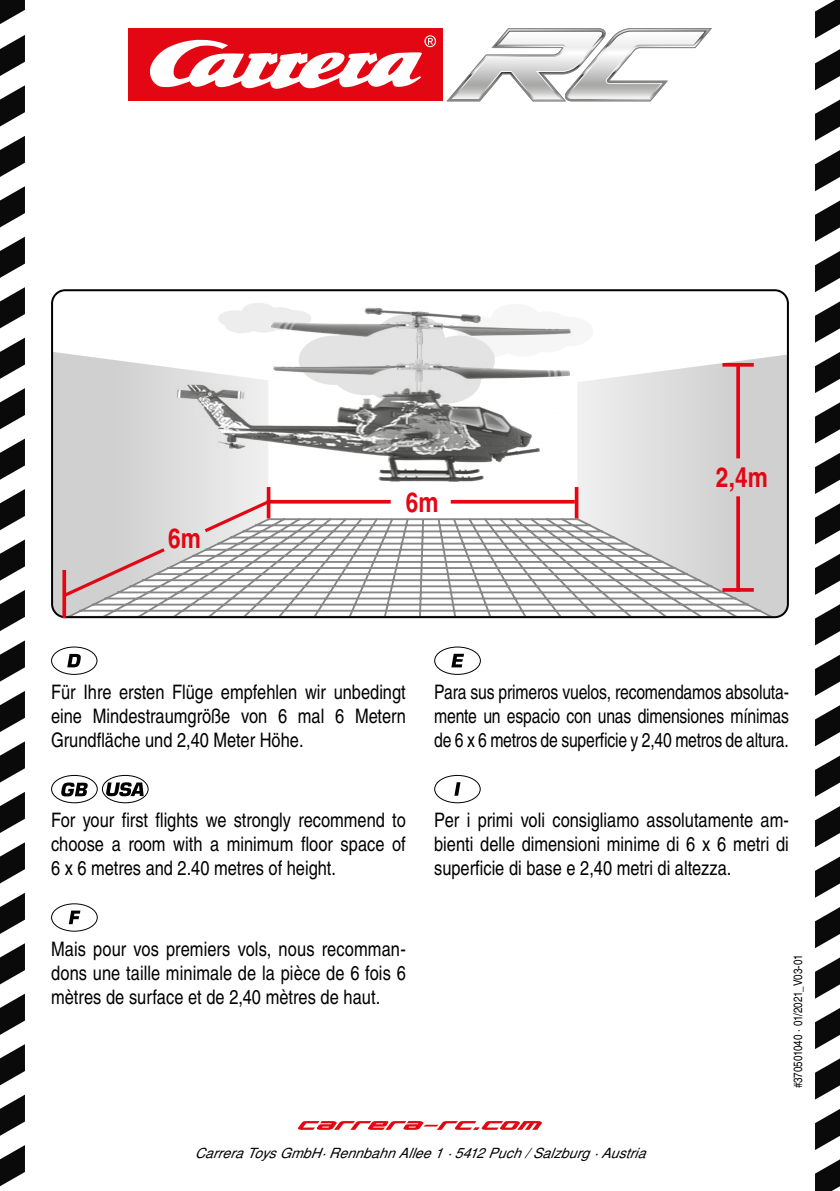
<style>
.page{position:relative;width:840px;height:1191px;background:#fff}
.page>*{position:absolute;margin:0;border:0;box-sizing:border-box;transform-origin:0 0}
.t1{font:27.6px "Nimbus San LOT Bol Con";color:#e30613}
.t2{font:20px/24px "Nimbus San LOT Reg Con";color:#000;text-align:justify}
.t3{font:20px/24px "Nimbus San LOT Reg Con";color:#000;text-align:justify;scale:.96 1}
.t4{font:italic 14px "Nimbus San LOT";letter-spacing:.01em;color:#000}
.t5{font:12px "Nimbus San LOT Reg Con";color:#000}
</style>
<div class="page">
<svg style="left:54px;top:352px;width:214px;height:263px;fill:#d1d1d1"></svg>
<svg style="left:577px;top:355px;width:210px;height:262px"></svg>
<svg style="left:67px;top:519px;width:705px;height:96px"></svg>
<div style="left:51px;top:289px;width:737px;height:329px;border:2px solid #000;border-radius:13px"></div>
<svg style="left:60px;top:545px;width:108px;height:55px"></svg>
<svg style="left:201px;top:497px;width:72px;height:38px"></svg>
<svg style="left:815px;top:49px;width:25px;height:41px"></svg>
<svg style="left:815px;top:99px;width:25px;height:42px"></svg>
<svg style="left:815px;top:150px;width:25px;height:41px"></svg>
<svg style="left:815px;top:200px;width:25px;height:42px"></svg>
<svg style="left:815px;top:251px;width:25px;height:41px"></svg>
<svg style="left:815px;top:301px;width:25px;height:42px"></svg>
<svg style="left:815px;top:352px;width:25px;height:41px"></svg>
<svg style="left:815px;top:402px;width:25px;height:42px"></svg>
<svg style="left:815px;top:453px;width:25px;height:41px"></svg>
<svg style="left:815px;top:503px;width:25px;height:41px"></svg>
<svg style="left:815px;top:553px;width:25px;height:42px"></svg>
<svg style="left:815px;top:604px;width:25px;height:41px"></svg>
<svg style="left:815px;top:654px;width:25px;height:42px"></svg>
<svg style="left:815px;top:705px;width:25px;height:41px"></svg>
<svg style="left:815px;top:755px;width:25px;height:42px"></svg>
<svg style="left:815px;top:806px;width:25px;height:41px"></svg>
<svg style="left:815px;top:856px;width:25px;height:42px"></svg>
<svg style="left:815px;top:907px;width:25px;height:41px"></svg>
<svg style="left:815px;top:957px;width:25px;height:41px"></svg>
<svg style="left:815px;top:1008px;width:25px;height:41px"></svg>
<svg style="left:815px;top:1058px;width:25px;height:41px"></svg>
<svg style="left:815px;top:1109px;width:25px;height:41px"></svg>
<svg style="left:815px;top:1159px;width:25px;height:32px"></svg>
<svg style="left:815px;top:0;width:25px;height:39px"></svg>
<svg style="left:0;top:35px;width:25px;height:41px"></svg>
<svg style="left:0;top:85px;width:25px;height:42px"></svg>
<svg style="left:0;top:136px;width:25px;height:41px"></svg>
<svg style="left:0;top:186px;width:25px;height:41px"></svg>
<svg style="left:0;top:237px;width:25px;height:41px"></svg>
<svg style="left:0;top:287px;width:25px;height:41px"></svg>
<svg style="left:0;top:337px;width:25px;height:42px"></svg>
<svg style="left:0;top:388px;width:25px;height:41px"></svg>
<svg style="left:0;top:438px;width:25px;height:42px"></svg>
<svg style="left:0;top:489px;width:25px;height:41px"></svg>
<svg style="left:0;top:539px;width:25px;height:42px"></svg>
<svg style="left:0;top:590px;width:25px;height:41px"></svg>
<svg style="left:0;top:640px;width:25px;height:41px"></svg>
<svg style="left:0;top:691px;width:25px;height:41px"></svg>
<svg style="left:0;top:741px;width:25px;height:41px"></svg>
<svg style="left:0;top:792px;width:25px;height:41px"></svg>
<svg style="left:0;top:842px;width:25px;height:41px"></svg>
<svg style="left:0;top:892px;width:25px;height:42px"></svg>
<svg style="left:0;top:943px;width:25px;height:41px"></svg>
<svg style="left:0;top:993px;width:25px;height:42px"></svg>
<svg style="left:0;top:1044px;width:25px;height:41px"></svg>
<svg style="left:0;top:1094px;width:25px;height:41px"></svg>
<svg style="left:0;top:1145px;width:25px;height:41px"></svg>
<svg style="left:0;top:0;width:25px;height:24px"></svg>
<div style="left:544px;top:317px;width:49px;height:29px;background:#f1f1f1;border-radius:50%"></div>
<div style="left:491px;top:304px;width:49px;height:29px;background:#f1f1f1;border-radius:50%"></div>
<div style="left:242px;top:303px;width:33px;height:16px;background:#ededed;border-radius:50%"></div>
<img style="left:176px;top:305px;width:395px;height:178px">
<hr style="left:266px;top:500px;width:124px;height:3px;background:#e30613">
<hr style="left:450px;top:500px;width:124px;height:3px;background:#e30613">
<svg style="left:266px;top:487px;width:4px;height:31px"></svg>
<svg style="left:62px;top:570px;width:4px;height:48px"></svg>
<svg style="left:574px;top:487px;width:4px;height:31px"></svg>
<svg style="left:722px;top:363px;width:31px;height:4px"></svg>
<svg style="left:735px;top:496px;width:4px;height:92px"></svg>
<svg style="left:735px;top:363px;width:4px;height:95px"></svg>
<svg style="left:722px;top:588px;width:31px;height:4px"></svg>
<div style="left:128px;top:28px;width:314px;height:73px;background:#e30613"></div>
<svg style="left:150px;top:35px;width:286px;height:54px"></svg>
<svg style="left:446px;top:28px;width:266px;height:74px"></svg>
<svg style="left:298px;top:1121px;width:243px;height:8px"></svg>
<div style="left:51px;top:646px;width:46px;height:29px;border:1px solid #000;border-radius:50%"></div>
<svg style="left:67px;top:654px;width:14px;height:13px"></svg>
<svg style="left:102px;top:775px;width:46px;height:27px"></svg>
<div style="left:102px;top:775px;width:46px;height:28px;border:1px solid #000;border-radius:50%"></div>
<svg style="left:106px;top:782px;width:38px;height:14px"></svg>
<div style="left:51px;top:775px;width:47px;height:28px;border:1px solid #000;border-radius:50%"></div>
<svg style="left:61px;top:782px;width:27px;height:14px"></svg>
<div style="left:51px;top:903px;width:47px;height:28px;border:1px solid #000;border-radius:50%"></div>
<svg style="left:69px;top:910px;width:11px;height:14px"></svg>
<div style="left:434px;top:646px;width:46px;height:29px;border:1px solid #000;border-radius:50%"></div>
<svg style="left:451px;top:654px;width:13px;height:13px"></svg>
<div style="left:434px;top:775px;width:46px;height:28px;border:1px solid #000;border-radius:50%"></div>
<svg style="left:454px;top:782px;width:6px;height:13px"></svg>
<h1 class="t1" style="left:168px;top:521px;width:34px">6m</h1>
<h1 class="t1" style="left:405px;top:485px;width:34px">6m</h1>
<h1 class="t1" style="left:715px;top:459px;width:53px">2,4m</h1>
<p class="t2" style="left:51px;top:680px;width:356px">Für Ihre ersten Flüge empfehlen wir unbedingt eine Mindestraumgröße von 6 mal 6 Metern Grundfläche und 2,40 Meter Höhe.</p>
<p class="t2" style="left:51px;top:808px;width:356px">For your first flights we strongly recommend to choose a room with a minimum floor space of 6 x 6 metres and 2.40 metres of height.</p>
<p class="t2" style="left:51px;top:937px;width:356px">Mais pour vos premiers vols, nous recomman&shy;dons une taille minimale de la pièce de 6 fois 6 mètres de surface et de 2,40 mètres de haut.</p>
<p class="t3" style="left:434px;top:680px;width:371px">Para sus primeros vuelos, recomendamos absoluta&shy;mente un espacio con unas dimensiones mínimas de 6 x 6 metros de superficie y 2,40 metros de altura.</p>
<p class="t2" style="left:434px;top:808px;width:356px">Per i primi voli consigliamo assolutamente am&shy;bienti delle dimensioni minime di 6 x 6 metri di superficie di base e 2,40 metri di altezza.</p>
<p class="t5" style="left:790px;top:1088px;width:135px;rotate:-90deg">#370501040 · 01/2021_V03-01</p>
<p class="t4" style="left:195px;top:1144px;width:455px">Carrera Toys GmbH· Rennbahn Allee 1 · 5412 Puch / Salzburg · Austria</p>
</div>
